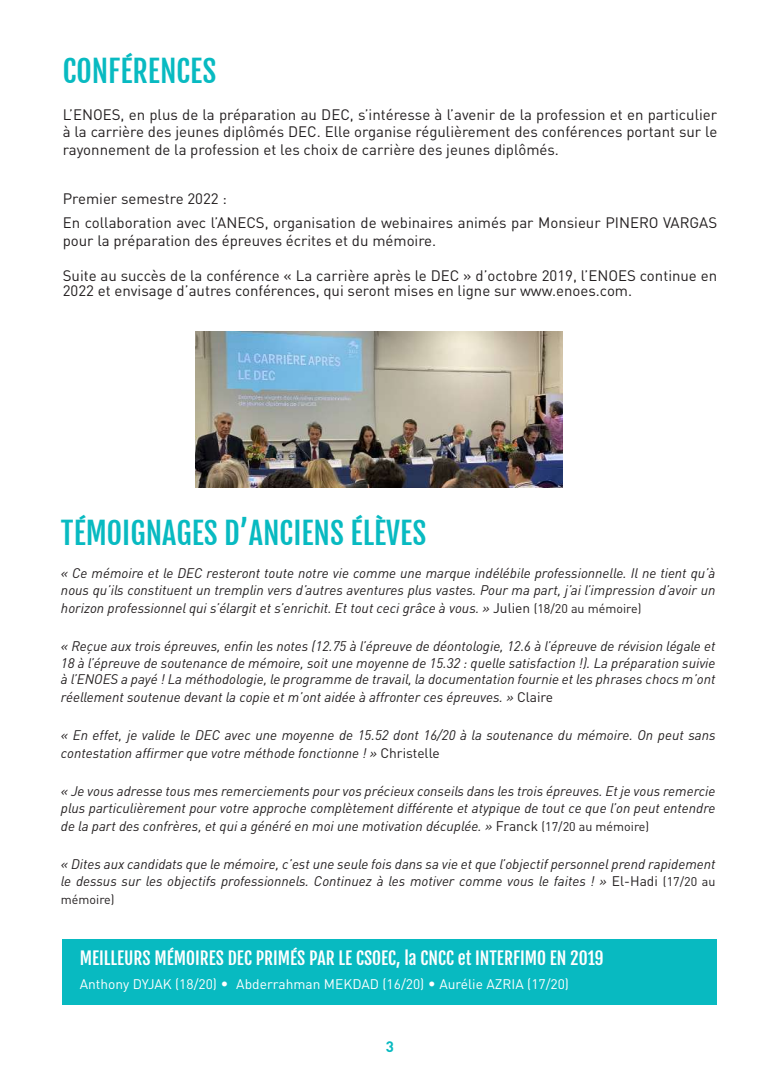
<style>
.page{position:relative;width:780px;height:1088px;background:#fff}
.page>*{position:absolute;margin:0;border:0;box-sizing:border-box;transform-origin:0 0}
.t1{font:30px "Fjalla One";color:#08bac1}
.t2{font:17.5px "Fjalla One";color:#fff}
.t3{font:15px/17.5px "DINOT";color:#231f20}
.t4{font:700 15px "DINOT";color:#08bac1}
.t5{font:italic 13.75px/16.5px "DINOT";color:#231f20}
.t6{font:13.75px "DINOT";color:#fff}
.t7{font:12.5px "DINOT";color:#231f20}
.s1{font-style:inherit}
.s2{font-style:normal}
.s3{font-style:normal;font-size:12.5px}
.s4{font-family:"DIN";font-weight:300;font-size:15px}
</style>
<div class="page">
<img style="left:195px;top:332px;width:367px;height:156px">
<div style="left:63px;top:939px;width:654px;height:66px;background:#08bac1"></div>
<h1 class="t1" style="left:63px;top:53px;width:155px">CONFÉRENCES</h1>
<p class="t3" style="left:63px;top:105px;width:656px;text-align:justify">L’ENOES, en plus de la préparation au DEC, s’intéresse à l’avenir de la profession et en particulier à la carrière des jeunes diplômés DEC. Elle organise régulièrement des conférences portant sur le rayonnement de la profession et les choix de carrière des jeunes diplômés.</p>
<p class="t3" style="left:63px;top:186px;width:656px;line-height:24.6px">Premier semestre 2022 :<br>En collaboration avec l’ANECS, organisation de webinaires animés par Monsieur PINERO VARGAS</p>
<p class="t3" style="left:63px;top:231px;width:375px">pour la préparation des épreuves écrites et du mémoire.</p>
<p class="t3" style="left:63px;top:268px;width:656px;line-height:15px">Suite au succès de la conférence « La carrière après le DEC » d’octobre 2019, l’ENOES continue en<br>2022 et envisage d’autres conférences, qui seront mises en ligne sur www.enoes.com.</p>
<h1 class="t1" style="left:61px;top:514px;width:367px">TÉMOIGNAGES D’ANCIENS ÉLÈVES</h1>
<p class="t5" style="left:61px;top:565px;width:656px"><span class="s1">«</span> Ce mémoire et le DEC resteront toute notre vie comme une marque indélébile professionnelle. Il ne tient qu’à nous qu’ils constituent un tremplin vers d’autres aventures plus vastes. Pour ma part, j’ai l’impression d’avoir un</p>
<p class="t5" style="left:61px;top:599px;width:582px">horizon professionnel qui s’élargit et s’enrichit. Et tout ceci grâce à vous. » <span class="s2">Julien</span> <span class="s3">(18/20 au mémoire)</span></p>
<p class="t5" style="left:61px;top:638px;width:656px;text-align:justify">« Reçue aux trois épreuves, enfin les notes (12.75 à l’épreuve de déontologie, 12.6 à l’épreuve de révision légale et 18 à l’épreuve de soutenance de mémoire, soit une moyenne de 15.32 : quelle satisfaction !). La préparation suivie à l’ENOES a payé ! La méthodologie, le programme de travail, la documentation fournie et les phrases chocs m’ont</p>
<p class="t5" style="left:61px;top:689px;width:493px">réellement soutenue devant la copie et m’ont aidée à affronter ces épreuves. » <span class="s2">Claire</span></p>
<p class="t5" style="left:61px;top:726px;width:656px;line-height:18px">« En effet, je valide le DEC avec une moyenne de 15.52 dont 16/20 à la soutenance du mémoire. On peut sans contestation affirmer que votre méthode fonctionne ! » <span class="s2">Christelle</span></p>
<p class="t5" style="left:61px;top:783px;width:656px">« Je vous adresse tous mes remerciements pour vos précieux conseils dans les trois épreuves. Et je vous remercie plus particulièrement pour votre approche complètement différente et atypique de tout ce que l’on peut entendre</p>
<p class="t5" style="left:61px;top:817px;width:589px">de la part des confrères, et qui a généré en moi une motivation décuplée. » <span class="s2">Franck</span> <span class="s3">(17/20 au mémoire)</span></p>
<p class="t5" style="left:61px;top:856px;width:656px">« Dites aux candidats que le mémoire, c’est une seule fois dans sa vie et que l’objectif personnel prend rapidement le dessus sur les objectifs professionnels. Continuez à les motiver comme vous le faites ! » <span class="s2">El-Hadi</span> <span class="s3">(17/20 au</span></p>
<p class="t7" style="left:61px;top:891px;width:55px">mémoire)</p>
<p class="t2" style="left:80px;top:947px;width:525px">MEILLEURS MÉMOIRES DEC PRIMÉS PAR LE CSOEC, la CNCC et INTERFIMO EN 2019</p>
<p class="t6" style="left:80px;top:976px;width:490px">Anthony DYJAK (18/20) <span class="s4">•</span> Abderrahman MEKDAD (16/20) <span class="s4">•</span> Aurélie AZRIA (17/20)</p>
<p class="t4" style="left:386px;top:1036px;width:10px">3</p>
</div>
